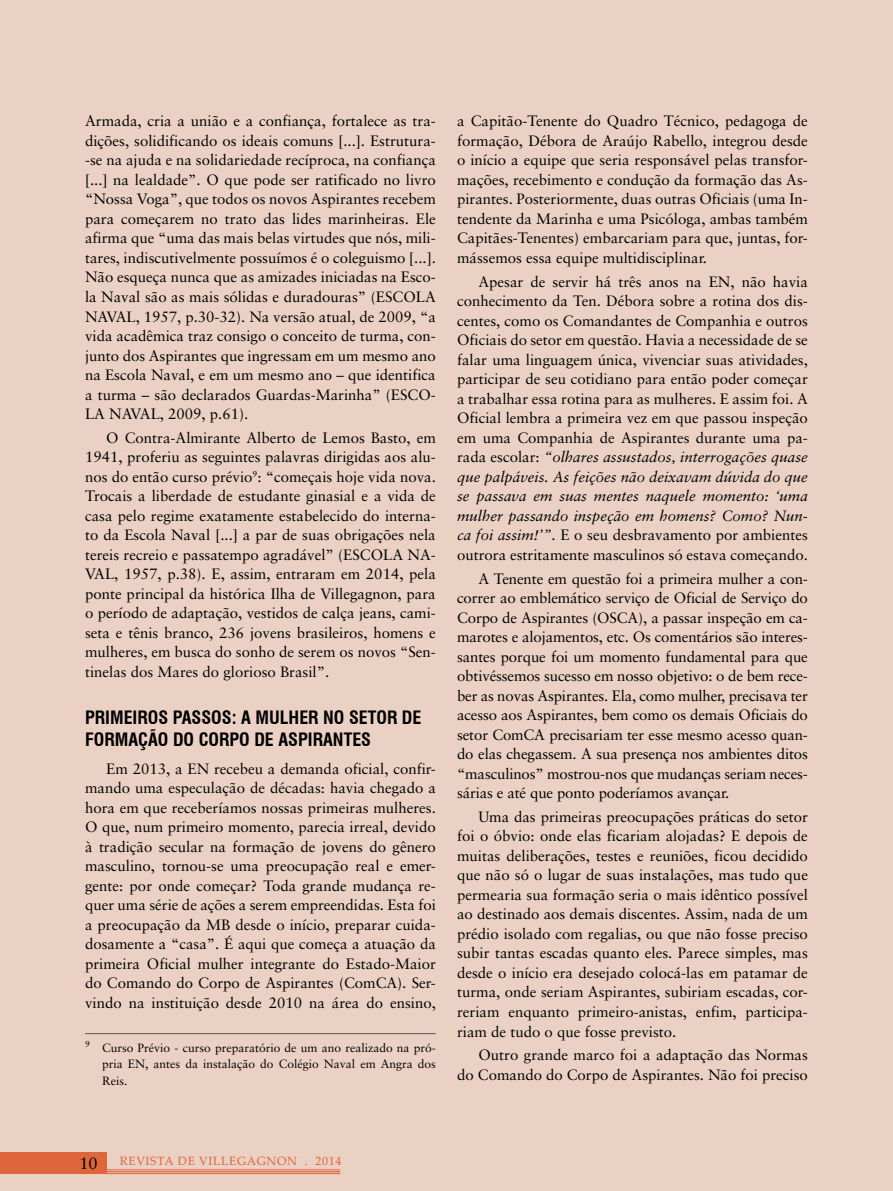
<style>
.page{position:relative;width:893px;height:1191px;background:#ead1c4}
.page>*{position:absolute;margin:0;border:0;box-sizing:border-box;transform-origin:0 0}
.t1{font:700 condensed 18px/21.6px "Swiss 721 BT";color:#000}
.t2{font:16.5px "Sabon";color:#000}
.t3{font:15px/19.5px "Sabon";color:#000;text-align:justify}
.t4{font:12px/16.5px "Sabon";color:#000;text-align:justify}
.t5{font:12px "Palatino Linotype";letter-spacing:.05em;color:#dd663b}
.s1{font-style:italic}
</style>
<div class="page">
<div style="left:0;top:1152px;width:106px;height:22px;background:#dd663b"></div>
<hr style="left:106px;top:1169px;width:234px;height:1px;background:#dd663b">
<hr style="left:106px;top:1171px;width:234px;height:1px;background:#dd663b">
<hr style="left:106px;top:1173px;width:234px;height:1px;background:#dd663b">
<hr style="left:85px;top:1033px;width:351px;height:1px;background:#575756">
<p class="t3" style="left:85px;top:111px;width:352px">Armada, cria a união e a confiança, fortalece as tra&shy;dições, solidificando os ideais comuns [...]. Estrutura--se na ajuda e na solidariedade recíproca, na confiança [...] na lealdade”. O que pode ser ratificado no livro “Nossa Voga”, que todos os novos Aspirantes recebem para começarem no trato das lides marinheiras. Ele afirma que “uma das mais belas virtudes que nós, mili&shy;tares, indiscutivelmente possuímos é o coleguismo [...].<br>Não esqueça nunca que as amizades iniciadas na Esco&shy;la Naval são as mais sólidas e duradouras” (ESCOLA NAVAL, 1957, p.30-32). Na versão atual, de 2009, “a vida acadêmica traz consigo o conceito de turma, con&shy;junto dos Aspirantes que ingressam em um mesmo ano na Escola Naval, e em um mesmo ano – que identifica a turma – são declarados Guardas-Marinha” (ESCO-LA NAVAL, 2009, p.61).</p>
<p class="t3" style="left:85px;top:428px;width:352px;text-indent:21px">O Contra-Almirante Alberto de Lemos Basto, em 1941, proferiu as seguintes palavras dirigidas aos alu&shy;nos do então curso prévio<sup>9</sup>: “começais hoje vida nova.<br>Trocais a liberdade de estudante ginasial e a vida de casa pelo regime exatamente estabelecido do interna&shy;to da Escola Naval [...] a par de suas obrigações nela tereis recreio e passatempo agradável” (ESCOLA NA-VAL, 1957, p.38). E, assim, entraram em 2014, pela ponte principal da histórica Ilha de Villegagnon, para o período de adaptação, vestidos de calça jeans, cami&shy;seta e tênis branco, 236 jovens brasileiros, homens e mulheres, em busca do sonho de serem os novos “Sen&shy;tinelas dos Mares do glorioso Brasil”.</p>
<p class="t1" style="left:85px;top:706px;width:338px">PRIMEIROS PASSOS: A MULHER NO SETOR DE<br>FORMAÇÃO DO CORPO DE ASPIRANTES</p>
<p class="t3" style="left:85px;top:758px;width:352px;text-indent:21px">Em 2013, a EN recebeu a demanda oficial, confir&shy;mando uma especulação de décadas: havia chegado a hora em que receberíamos nossas primeiras mulheres.<br>O que, num primeiro momento, parecia irreal, devido à tradição secular na formação de jovens do gênero masculino, tornou-se uma preocupação real e emer&shy;gente: por onde começar? Toda grande mudança re&shy;quer uma série de ações a serem empreendidas. Esta foi a preocupação da MB desde o início, preparar cuida&shy;dosamente a “casa”. É aqui que começa a atuação da primeira Oficial mulher integrante do Estado-Maior do Comando do Corpo de Aspirantes (ComCA). Ser&shy;vindo na instituição desde 2010 na área do ensino,</p>
<p class="t4" style="left:102px;top:1039px;width:335px;text-indent:-17px"><sup>9</sup> Curso Prévio - curso preparatório de um ano realizado na pró&shy;pria EN, antes da instalação do Colégio Naval em Angra dos Reis.</p>
<p class="t3" style="left:457px;top:111px;width:352px">a Capitão-Tenente do Quadro Técnico, pedagoga de formação, Débora de Araújo Rabello, integrou desde o início a equipe que seria responsável pelas transfor&shy;mações, recebimento e condução da formação das As&shy;pirantes. Posteriormente, duas outras Oficiais (uma In&shy;tendente da Marinha e uma Psicóloga, ambas também Capitães-Tenentes) embarcariam para que, juntas, for&shy;mássemos essa equipe multidisciplinar.</p>
<p class="t3" style="left:457px;top:272px;width:352px;text-indent:21px">Apesar de servir há três anos na EN, não havia conhecimento da Ten. Débora sobre a rotina dos dis&shy;centes, como os Comandantes de Companhia e outros Oficiais do setor em questão. Havia a necessidade de se falar uma linguagem única, vivenciar suas atividades, participar de seu cotidiano para então poder começar a trabalhar essa rotina para as mulheres. E assim foi. A Oficial lembra a primeira vez em que passou inspeção em uma Companhia de Aspirantes durante uma pa&shy;rada escolar: <span class="s1">“olhares assustados, interrogações quase que palpáveis. As feições não deixavam dúvida do que se passava em suas mentes naquele momento: ‘uma mulher passando inspeção em homens? Como? Nun&shy;ca foi assim!’”</span>. E o seu desbravamento por ambientes outrora estritamente masculinos só estava começando.</p>
<p class="t3" style="left:457px;top:568px;width:352px;text-indent:21px">A Tenente em questão foi a primeira mulher a con&shy;correr ao emblemático serviço de Oficial de Serviço do Corpo de Aspirantes (OSCA), a passar inspeção em ca&shy;marotes e alojamentos, etc. Os comentários são interes&shy;santes porque foi um momento fundamental para que obtivéssemos sucesso em nosso objetivo: o de bem rece&shy;ber as novas Aspirantes. Ela, como mulher, precisava ter acesso aos Aspirantes, bem como os demais Oficiais do setor ComCA precisariam ter esse mesmo acesso quan&shy;do elas chegassem. A sua presença nos ambientes ditos “masculinos” mostrou-nos que mudanças seriam neces&shy;sárias e até que ponto poderíamos avançar.</p>
<p class="t3" style="left:457px;top:806px;width:352px;text-indent:21px">Uma das primeiras preocupações práticas do setor foi o óbvio: onde elas ficariam alojadas? E depois de muitas deliberações, testes e reuniões, ficou decidido que não só o lugar de suas instalações, mas tudo que permearia sua formação seria o mais idêntico possível ao destinado aos demais discentes. Assim, nada de um prédio isolado com regalias, ou que não fosse preciso subir tantas escadas quanto eles. Parece simples, mas desde o início era desejado colocá-las em patamar de turma, onde seriam Aspirantes, subiriam escadas, cor&shy;reriam enquanto primeiro-anistas, enfim, participa&shy;riam de tudo o que fosse previsto.</p>
<p class="t3" style="left:457px;top:1045px;width:352px;text-align:right">Outro grande marco foi a adaptação das Normas<br>do Comando do Corpo de Aspirantes. Não foi preciso</p>
<p class="t2" style="left:79px;top:1153px;width:20px">10</p>
<p class="t5" style="left:120px;top:1152px;width:223px">REVISTA DE VILLEGAGNON . 2014</p>
</div>
